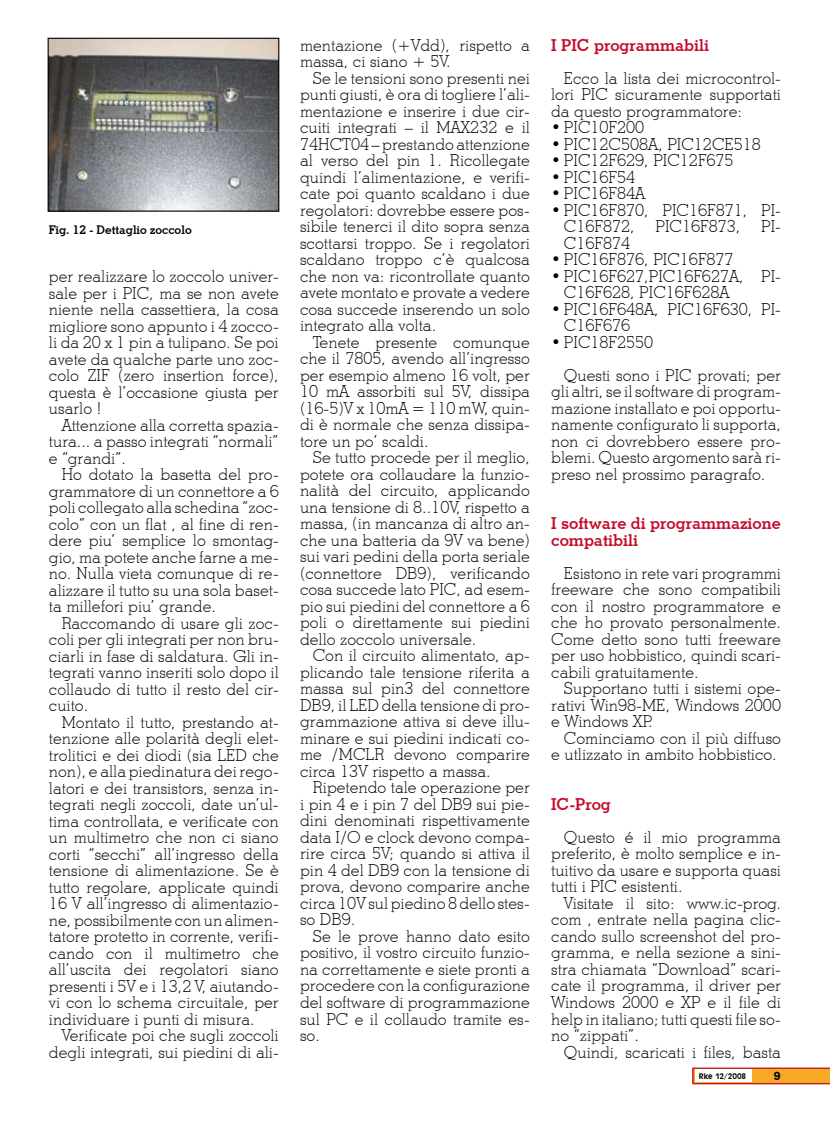
<style>
.page{position:relative;width:830px;height:1127px;background:#fff}
.page>*{position:absolute;margin:0;border:0;box-sizing:border-box;transform-origin:0 0}
.t1{font:300 16.5px/16.5px "Stymie BT";color:#000;text-align:justify}
.t2{font:700 16.5px/16.5px "Stymie BT";color:#c50c2a}
.t3{font:700 12px "Stymie BT";color:#000}
.t4{font:700 12px "Swiss 721 BT";color:#000}
.t5{font:700 7.5px "Incised 901 BT";color:#000}
</style>
<div class="page">
<svg style="left:692px;top:1067px;width:137px;height:17px"></svg>
<div style="left:694px;top:1069px;width:57px;height:13px;background:#fff"></div>
<img style="left:50px;top:40px;width:227px;height:170px">
<div style="left:48px;top:38px;width:231px;height:174px;border:1px solid #000"></div>
<p class="t3" style="left:49px;top:222px;width:144px">Fig. 12 - Dettaglio zoccolo</p>
<p class="t1" style="left:49px;top:268px;width:231px">per realizzare lo zoccolo univer&shy;sale per i PIC, ma se non avete niente nella cassettiera, la cosa migliore sono appunto i 4 zocco&shy;li da 20 x 1 pin a tulipano. Se poi avete da qualche parte uno zoc&shy;colo ZIF (zero insertion force), questa è l’occasione giusta per usarlo !</p>
<p class="t1" style="left:49px;top:416px;width:231px;text-indent:13px">Attenzione alla corretta spazia&shy;tura... a passo integrati “normali” e “grandi”.</p>
<p class="t1" style="left:49px;top:466px;width:231px;text-indent:13px">Ho dotato la basetta del pro&shy;grammatore di un connettore a 6 poli collegato alla schedina “zoc&shy;colo” con un flat , al fine di ren&shy;dere piu’ semplice lo smontag&shy;gio, ma potete anche farne a me&shy;no. Nulla vieta comunque di re&shy;alizzare il tutto su una sola baset&shy;ta millefori piu’ grande.</p>
<p class="t1" style="left:49px;top:614px;width:231px;text-indent:13px">Raccomando di usare gli zoc&shy;coli per gli integrati per non bru&shy;ciarli in fase di saldatura. Gli in&shy;tegrati vanno inseriti solo dopo il collaudo di tutto il resto del cir&shy;cuito.</p>
<p class="t1" style="left:49px;top:713px;width:231px;text-indent:13px">Montato il tutto, prestando at&shy;tenzione alle polarità degli elet&shy;trolitici e dei diodi (sia LED che non), e alla piedinatura dei rego&shy;latori e dei transistors, senza in&shy;tegrati negli zoccoli, date un’ul&shy;tima controllata, e verificate con un multimetro che non ci siano corti “secchi” all’ingresso della tensione di alimentazione. Se è tutto regolare, applicate quindi 16 V all’ingresso di alimentazio&shy;ne, possibilmente con un alimen&shy;tatore protetto in corrente, verifi&shy;cando con il multimetro che all’uscita dei regolatori siano presenti i 5V e i 13,2 V, aiutando&shy;vi con lo schema circuitale, per individuare i punti di misura.</p>
<p class="t1" style="left:49px;top:1027px;width:231px;text-align:right">Verificate poi che sugli zoccoli degli integrati, sui piedini di ali-</p>
<p class="t1" style="left:300px;top:37px;width:231px">mentazione (+Vdd), rispetto a massa, ci siano + 5V.</p>
<p class="t1" style="left:300px;top:70px;width:231px;text-indent:13px">Se le tensioni sono presenti nei punti giusti, è ora di togliere l’ali&shy;mentazione e inserire i due cir&shy;cuiti integrati – il MAX232 e il 74HCT04 – prestando attenzione al verso del pin 1. Ricollegate quindi l’alimentazione, e verifi&shy;cate poi quanto scaldano i due regolatori: dovrebbe essere pos&shy;sibile tenerci il dito sopra senza scottarsi troppo. Se i regolatori scaldano troppo c’è qualcosa che non va: ricontrollate quanto avete montato e provate a vedere cosa succede inserendo un solo integrato alla volta.</p>
<p class="t1" style="left:300px;top:334px;width:231px;text-indent:13px">Tenete presente comunque che il 7805, avendo all’ingresso per esempio almeno 16 volt, per 10 mA assorbiti sul 5V, dissipa (16-5)V x 10mA = 110 mW, quin&shy;di è normale che senza dissipa&shy;tore un po’ scaldi.</p>
<p class="t1" style="left:300px;top:449px;width:231px;text-indent:13px">Se tutto procede per il meglio, potete ora collaudare la funzio&shy;nalità del circuito, applicando una tensione di 8..10V, rispetto a massa, (in mancanza di altro an&shy;che una batteria da 9V va bene) sui vari pedini della porta seriale (connettore DB9), verificando cosa succede lato PIC, ad esem&shy;pio sui piedini del connettore a 6 poli o direttamente sui piedini dello zoccolo universale.</p>
<p class="t1" style="left:300px;top:647px;width:231px;text-indent:13px">Con il circuito alimentato, ap&shy;plicando tale tensione riferita a massa sul pin3 del connettore DB9, il LED della tensione di pro&shy;grammazione attiva si deve illu&shy;minare e sui piedini indicati co&shy;me /MCLR devono comparire circa 13V rispetto a massa.</p>
<p class="t1" style="left:300px;top:779px;width:231px;text-indent:13px">Ripetendo tale operazione per i pin 4 e i pin 7 del DB9 sui pie&shy;dini denominati rispettivamente data I/O e clock devono compa&shy;rire circa 5V; quando si attiva il pin 4 del DB9 con la tensione di prova, devono comparire anche circa 10V sul piedino 8 dello stes&shy;so DB9.</p>
<p class="t1" style="left:300px;top:928px;width:231px;text-indent:13px">Se le prove hanno dato esito positivo, il vostro circuito funzio&shy;na correttamente e siete pronti a procedere con la configurazione del software di programmazione sul PC e il collaudo tramite es&shy;so.</p>
<p class="t2" style="left:551px;top:37px;width:159px">I PIC programmabili</p>
<p class="t1" style="left:551px;top:70px;width:231px;text-indent:13px">Ecco la lista dei microcontrol&shy;lori PIC sicuramente supportati da questo programmatore:</p>
<p class="t1" style="left:551px;top:119px;width:95px">• PIC10F200</p>
<p class="t1" style="left:551px;top:136px;width:211px">• PIC12C508A, PIC12CE518</p>
<p class="t1" style="left:551px;top:152px;width:184px">• PIC12F629, PIC12F675</p>
<p class="t1" style="left:551px;top:169px;width:85px">• PIC16F54</p>
<p class="t1" style="left:551px;top:185px;width:95px">• PIC16F84A</p>
<p class="t1" style="left:563px;top:202px;width:218px;text-indent:-13px">• PIC16F870, PIC16F871, PI-<br>C16F872,</p>
<p class="t1" style="left:655px;top:218px;width:86px">PIC16F873,</p>
<p class="t1" style="left:760px;top:218px;width:21px">PI-</p>
<p class="t1" style="left:563px;top:235px;width:68px">C16F874</p>
<p class="t1" style="left:551px;top:251px;width:184px">• PIC16F876, PIC16F877</p>
<p class="t1" style="left:563px;top:268px;width:218px;text-indent:-13px">• PIC16F627,PIC16F627A, PI-<br>C16F628, PIC16F628A</p>
<p class="t1" style="left:563px;top:301px;width:218px;text-indent:-13px">• PIC16F648A, PIC16F630, PI-<br>C16F676</p>
<p class="t1" style="left:563px;top:325px;width:218px;line-height:33px;text-indent:-13px">• PIC18F2550<br>Questi sono i PIC provati; per</p>
<p class="t1" style="left:551px;top:383px;width:231px">gli altri, se il software di program&shy;mazione installato e poi opportu&shy;namente configurato li supporta, non ci dovrebbero essere pro&shy;blemi. Questo argomento sarà ri&shy;preso nel prossimo paragrafo.</p>
<p class="t2" style="left:551px;top:515px;width:231px">I software di programmazione compatibili</p>
<p class="t1" style="left:551px;top:565px;width:231px;text-indent:13px">Esistono in rete vari programmi freeware che sono compatibili con il nostro programmatore e che ho provato personalmente.<br>Come detto sono tutti freeware per uso hobbistico, quindi scari&shy;cabili gratuitamente.</p>
<p class="t1" style="left:551px;top:680px;width:231px;text-indent:13px">Supportano tutti i sistemi ope&shy;rativi Win98-ME, Windows 2000 e Windows XP.</p>
<p class="t1" style="left:551px;top:730px;width:231px;text-align:right">Cominciamo con il più diffuso e utlizzato in ambito hobbistico.</p>
<p class="t2" style="left:551px;top:796px;width:61px">IC-Prog</p>
<p class="t1" style="left:551px;top:829px;width:231px;text-indent:13px">Questo é il mio programma preferito, è molto semplice e in&shy;tuitivo da usare e supporta quasi tutti i PIC esistenti.</p>
<p class="t1" style="left:551px;top:895px;width:231px;text-indent:13px">Visitate il sito: www.ic-prog. com , entrate nella pagina clic&shy;cando sullo screenshot del pro&shy;gramma, e nella sezione a sini&shy;stra chiamata “Download” scari&shy;cate il programma, il driver per Windows 2000 e XP e il file di help in italiano; tutti questi file so&shy;no “zippati”.</p>
<p class="t1" style="left:563px;top:1043px;width:218px">Quindi, scaricati i files, basta</p>
<p class="t5" style="left:698px;top:1071px;width:49px">Rke 12/2008</p>
<p class="t4" style="left:773px;top:1068px;width:8px">9</p>
</div>
